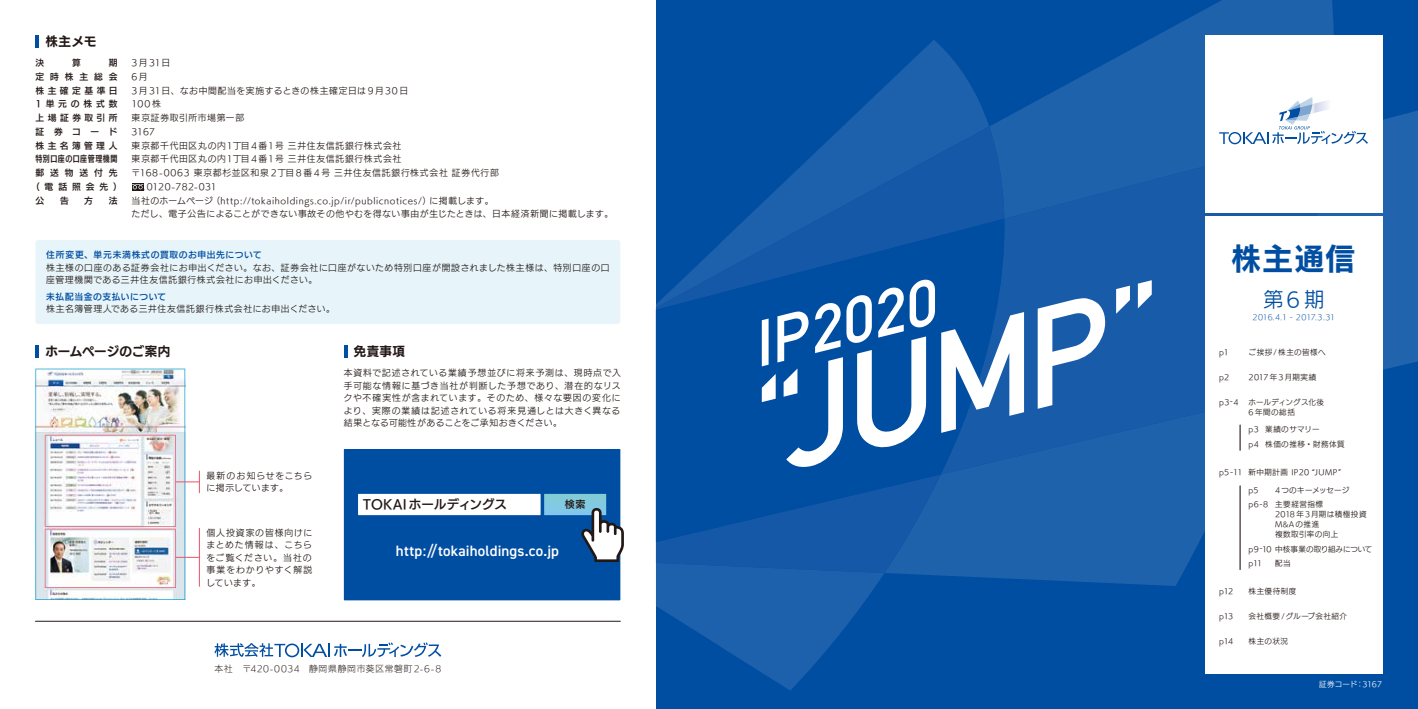
<style>
.page{position:relative;width:1418px;height:709px;background:#fff}
.page>*{position:absolute;margin:0;border:0;box-sizing:border-box;transform-origin:0 0}
.t1{font:30px "UD Kakugo Large Pr 6 B";color:#004ea2}
.t2{font:20px "UD Kakugo Large Pr 6 R";color:#004ea2}
.t3{font:600 15px "DIN2014";letter-spacing:.01em;color:#fff}
.t4{font:12.5px "UD Kakugo Large Pr 6 B";letter-spacing:.01em;color:#221815}
.t5{font:12.5px "UD Kakugo Large Pr 6 DB";letter-spacing:-.005em;color:#221815}
.t6{font:10px "UD Kakugo Large Pr 6 DB";color:#221815}
.t7{font:8.75px/13.8px "UD Kakugo Large Pr 6 R";letter-spacing:.075em;color:#221815}
.t8{font:8.75px/13.8px "UD Kakugo Large Pr 6 DB";letter-spacing:.44em;color:#221815;text-align:justify}
.t9{font:8.75px "UD Kakugo Large Pr 6 DB";letter-spacing:.07em;color:#004ea2}
.t10{font:8.75px "UD Kakugo Large Pr 6 L";letter-spacing:.085em;color:#221815}
.t11{font:8.75px "UD Kakugo C80 Pro DB";letter-spacing:.055em;color:#221815}
.t12{font:7.5px/10px "UD Kakugo Large Pr 6 R";letter-spacing:.06em;color:#221815}
.t13{font:7.5px/14.1px "UD Kakugo Large Pr 6 R";letter-spacing:-.01em;color:#221815}
.t14{font:7.5px "UD Kakugo Large Pro L";letter-spacing:-.025em;color:#004ea2}
.t15{font:7.5px "UD Kakugo Large Pr 6 R";letter-spacing:.08em;color:#221815}
.t16{font:7.5px "UD Kakugo Large Pr 6 R";letter-spacing:.02em;color:#fff}
</style>
<div class="page">
<div style="left:698px;top:0;width:719px;height:709px;background:#004ea2"></div>
<svg style="left:1024px;top:0;width:239px;height:134px;fill:#1e62ac"></svg>
<div style="left:1024px;top:474px;width:180px;height:112px;background:#1e62ac"></div>
<img style="left:1263px;top:0;width:154px;height:398px">
<div style="left:1024px;top:134px;width:305px;height:340px;background:#175ba9"></div>
<div style="left:1204px;top:216px;width:178px;height:457px;background:#fff"></div>
<div style="left:1204px;top:35px;width:178px;height:178px;background:#fff"></div>
<svg style="left:1239px;top:425px;width:1px;height:25px"></svg>
<hr style="left:1239px;top:485px;width:1px;height:85px;background:#221815">
<svg style="left:1037px;top:298px;width:68px;height:111px;background:#78a0cd"></svg>
<svg style="left:1116px;top:280px;width:35px;height:34px"></svg>
<svg style="left:1219px;top:97px;width:148px;height:47px"></svg>
<div style="left:656px;top:0;width:63px;height:709px;background:#004ea2"></div>
<svg style="left:656px;top:40px;width:368px;height:650px"></svg>
<div style="left:35px;top:240px;width:585px;height:84px;background:#e7f5fa;border-radius:3px"></div>
<hr style="left:35px;top:35px;width:4px;height:13px;background:#004ea2">
<hr style="left:35px;top:345px;width:4px;height:13px;background:#004ea2">
<svg style="left:344px;top:345px;width:3px;height:13px"></svg>
<svg style="left:214px;top:642px;width:227px;height:15px"></svg>
<hr style="left:35px;top:621px;width:585px;height:1px;background:#221815">
<img style="left:35px;top:368px;width:165px;height:232px">
<div style="left:344px;top:449px;width:276px;height:151px;background:#004ea2"></div>
<div style="left:358px;top:494px;width:182px;height:21px;background:#fff"></div>
<svg style="left:544px;top:494px;width:80px;height:68px"></svg>
<div style="left:132px;top:183px;width:11px;height:7px;background:#221815"></div>
<svg style="left:132px;top:184px;width:13px;height:6px"></svg>
<h3 class="t4" style="left:45px;top:35px;width:53px">株主メモ</h3>
<p class="t8" style="left:35px;top:56px;width:10px">決</p>
<p class="t8" style="left:72px;top:56px;width:10px">算</p>
<p class="t8" style="left:35px;top:56px;width:83px;text-indent:73px">期定時株主総会株主確定基準日1単元の株式数上場証券取引所証券コード株主名簿管理人</p>
<p class="t11" style="left:35px;top:152px;width:84px">特別口座の口座管理機関</p>
<p class="t8" style="left:35px;top:166px;width:83px">郵送物送付先</p>
<p class="t8" style="left:31px;top:180px;width:92px">（電話照会先）</p>
<p class="t8" style="left:35px;top:194px;width:10px">公</p>
<p class="t8" style="left:60px;top:194px;width:10px">告</p>
<p class="t8" style="left:84px;top:194px;width:10px">方</p>
<p class="t8" style="left:109px;top:194px;width:10px">法</p>
<p class="t7" style="left:132px;top:56px;width:483px">3月31日<br>6月<br>3月31日、なお中間配当を実施するときの株主確定日は 9月30 日<br>100 株<br>東京証券取引所市場第一部<br>3167<br>東京都千代田区丸の内1丁目4番1号 三井住友信託銀行株式会社<br>東京都千代田区丸の内1丁目4番1号 三井住友信託銀行株式会社<br>〒168-0063 東京都杉並区和泉 2丁目8 番4号 三井住友信託銀行株式会社 証券代行部<br>　　0120-782-031<br>当社のホームページ（http://tokaiholdings.co.jp/ir/publicnotices/）に掲載します。<br>ただし、電子公告によることができない事故その他やむを得ない事由が生じたときは、日本経済新聞に掲載します。</p>
<p class="t9" style="left:46px;top:250px;width:217px">住所変更、単元未満株式の買取のお申出先について</p>
<p class="t7" style="left:46px;top:261px;width:565px;line-height:12.5px">株主様の口座のある証券会社にお申出ください。なお、証券会社に口座がないため特別口座が開設されました株主様は、特別口座の口座管理機関である三井住友信託銀行株式会社にお申出ください。</p>
<p class="t9" style="left:46px;top:291px;width:122px">未払配当金の支払いについて</p>
<p class="t7" style="left:46px;top:302px;width:290px">株主名簿管理人である三井住友信託銀行株式会社にお申出ください。</p>
<h3 class="t4" style="left:45px;top:344px;width:126px">ホームページのご案内</h3>
<h3 class="t4" style="left:354px;top:344px;width:52px">免責事項</h3>
<p class="t7" style="left:206px;top:469px;width:107px;line-height:12.5px">最新のお知らせをこちらに掲示しています。</p>
<p class="t7" style="left:206px;top:526px;width:107px;line-height:12.5px;text-align:justify">個人投資家の皆様向けにまとめた情報は、こちらをご覧ください。当社の事業をわかりやすく解説しています。</p>
<p class="t7" style="left:344px;top:367px;width:278px;line-height:12.5px;text-align:justify">本資料で記述されている業績予想並びに将来予測は、現時点で入手可能な情報に基づき当社が判断した予想であり、潜在的なリスクや不確実性が含まれています。そのため、様々な要因の変化により、実際の業績は記述されている将来見通しとは大きく異なる結果となる可能性があることをご承知おきください。</p>
<h3 class="t5" style="left:363px;top:498px;width:145px">TOKAI ホールディングス</h3>
<h3 class="t3" style="left:396px;top:540px;width:164px">http://tokaiholdings.co.jp</h3>
<p class="t6" style="left:565px;top:499px;width:22px">検索</p>
<p class="t10" style="left:214px;top:663px;width:228px">本社　〒420-0034　静岡県静岡市葵区常磐町2-6-8</p>
<h1 class="t1" style="left:1230px;top:242px;width:126px">株主通信</h1>
<h2 class="t2" style="left:1263px;top:288px;width:63px">第6期</h2>
<p class="t14" style="left:1252px;top:311px;width:84px">2016.4.1 - 2017.3.31</p>
<p class="t12" style="left:1219px;top:348px;width:11px">p1</p>
<p class="t15" style="left:1248px;top:348px;width:79px">ご挨拶/株主の皆様へ</p>
<p class="t12" style="left:1219px;top:372px;width:12px">p2</p>
<p class="t12" style="left:1248px;top:372px;width:69px">2017年3月期実績</p>
<p class="t12" style="left:1219px;top:397px;width:21px">p3-4</p>
<p class="t12" style="left:1248px;top:397px;width:77px">ホールディングス化後<br>6年間の総括</p>
<p class="t12" style="left:1248px;top:422px;width:98px;line-height:14.1px">p3 業績のサマリー<br>p4 株価の推移・財務体質</p>
<p class="t12" style="left:1219px;top:468px;width:124px">p5-11 新中期計画 IP20 “JUMP”</p>
<p class="t12" style="left:1248px;top:485px;width:12px">p5</p>
<p class="t12" style="left:1248px;top:483px;width:102px;line-height:14.1px;text-indent:27px">4つのキーメッセージp6-8 主要経営指標</p>
<p class="t12" style="left:1275px;top:510px;width:93px">2018 年3月期は積極投資<br>M&amp;Aの推進<br>複数取引率の向上</p>
<p class="t13" style="left:1248px;top:542px;width:125px">p9-10 中核事業の取り組みについてp11</p>
<p class="t12" style="left:1275px;top:558px;width:17px">配当</p>
<p class="t12" style="left:1219px;top:586px;width:16px">p12</p>
<p class="t12" style="left:1248px;top:586px;width:49px">株主優待制度</p>
<p class="t12" style="left:1219px;top:611px;width:16px">p13</p>
<p class="t12" style="left:1248px;top:611px;width:100px">会社概要 /グループ会社紹介</p>
<p class="t12" style="left:1219px;top:636px;width:16px">p14</p>
<p class="t12" style="left:1248px;top:636px;width:41px">株主の状況</p>
<p class="t16" style="left:1318px;top:680px;width:65px">証券コード：3167</p>
</div>
